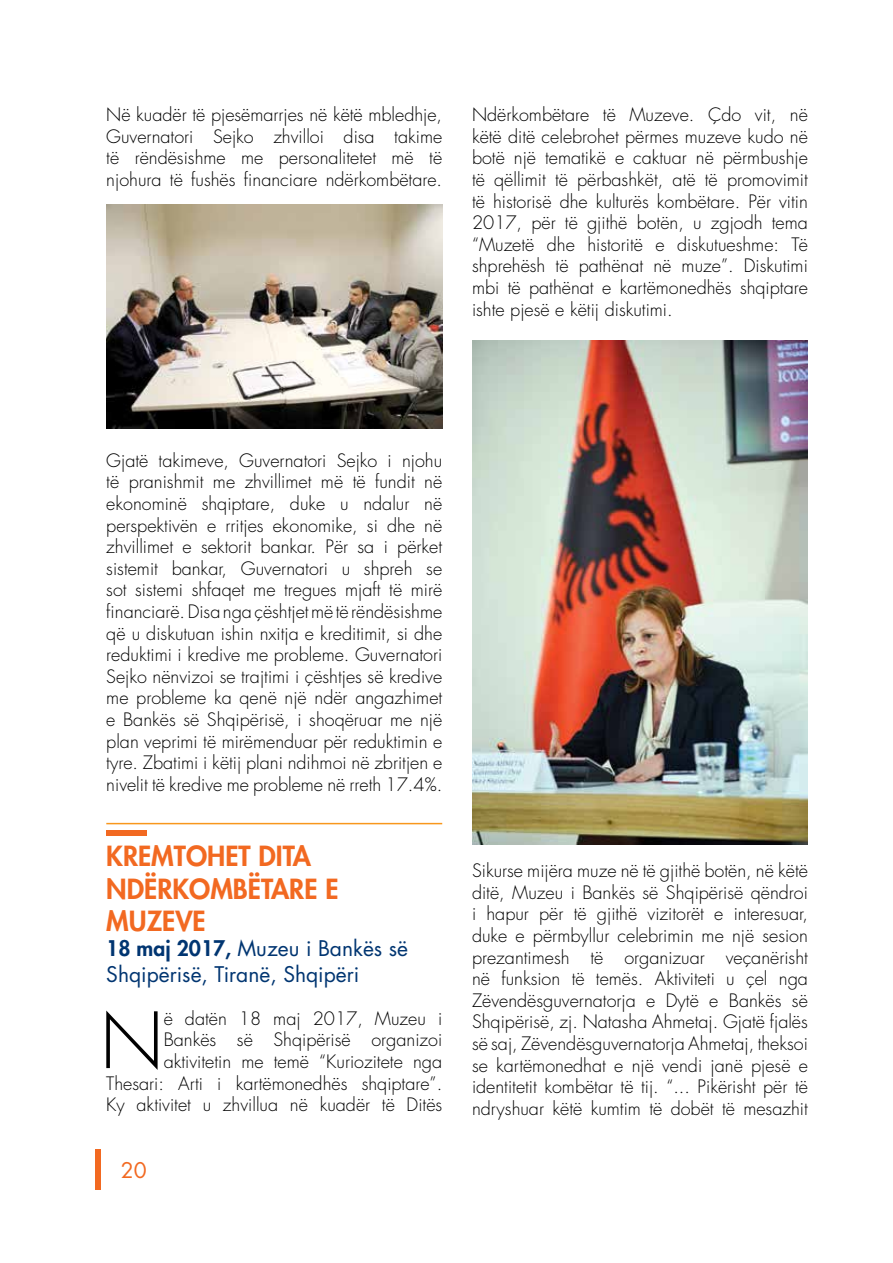
<style>
.page{position:relative;width:893px;height:1263px;background:#fff}
.page>*{position:absolute;margin:0;border:0;box-sizing:border-box;transform-origin:0 0}
.t1{font:300 75.3px "Futura Std";color:#000}
.t2{font:800 27px/32.4px "Futura Std";color:#f26921}
.t3{font:21px/25.2px "Futura Std";color:#003571}
.t4{font:21px "Futura Std";color:#f26921}
.t5{font:300 18px/21.6px "Futura Std";color:#000;text-align:justify}
.s1{font-weight:800}
</style>
<div class="page">
<div style="left:95px;top:1149px;width:6px;height:40px;background:#f26921"></div>
<img style="left:106px;top:204px;width:336px;height:224px">
<img style="left:472px;top:340px;width:336px;height:504px">
<div style="left:106px;top:830px;width:41px;height:6px;background:#f26921"></div>
<hr style="left:106px;top:823px;width:336px;height:1px;background:#f8971d">
<p class="t5" style="left:106px;top:104px;width:337px">Në kuadër të pjesëmarrjes në këtë mbledhje, Guvernatori Sejko zhvilloi disa takime të rëndësishme me personalitetet më të njohura të fushës financiare ndërkombëtare.</p>
<p class="t5" style="left:472px;top:104px;width:337px">Ndërkombëtare të Muzeve. Çdo vit, në këtë ditë celebrohet përmes muzeve kudo në botë një tematikë e caktuar në përmbushje të qëllimit të përbashkët, atë të promovimit të historisë dhe kulturës kombëtare. Për vitin 2017, për të gjithë botën, u zgjodh tema “Muzetë dhe historitë e diskutueshme: Të shprehësh të pathënat në muze”. Diskutimi mbi të pathënat e kartëmonedhës shqiptare ishte pjesë e këtij diskutimi.</p>
<p class="t5" style="left:106px;top:450px;width:337px">Gjatë takimeve, Guvernatori Sejko i njohu të pranishmit me zhvillimet më të fundit në ekonominë shqiptare, duke u ndalur në perspektivën e rritjes ekonomike, si dhe në zhvillimet e sektorit bankar. Për sa i përket sistemit bankar, Guvernatori u shpreh se sot sistemi shfaqet me tregues mjaft të mirë financiarë. Disa nga çështjet më të rëndësishme që u diskutuan ishin nxitja e kreditimit, si dhe reduktimi i kredive me probleme. Guvernatori Sejko nënvizoi se trajtimi i çështjes së kredive me probleme ka qenë një ndër angazhimet e Bankës së Shqipërisë, i shoqëruar me një plan veprimi të mirëmenduar për reduktimin e tyre. Zbatimi i këtij plani ndihmoi në zbritjen e nivelit të kredive me probleme në rreth 17.4%.</p>
<h2 class="t2" style="left:106px;top:840px;width:231px">KREMTOHET DITA<br>NDËRKOMBËTARE E<br>MUZEVE</h2>
<p class="t3" style="left:106px;top:936px;width:303px"><span class="s1">18 MAJ 2017,</span> Muzeu i Bankës së<br>Shqipërisë, Tiranë, Shqipëri</p>
<h1 class="t1" style="left:100px;top:995px;width:65px">N</h1>
<p class="t5" style="left:106px;top:1008px;width:337px;text-align:right">ë datën 18 maj 2017, Muzeu i<br>Bankës së Shqipërisë organizoi aktivitetin me temë “Kuriozitete nga Thesari: Arti i kartëmonedhës shqiptare”.<br>Ky aktivitet u zhvillua në kuadër të Ditës</p>
<p class="t4" style="left:121px;top:1157px;width:27px">20</p>
<p class="t5" style="left:472px;top:860px;width:337px">Sikurse mijëra muze në të gjithë botën, në këtë ditë, Muzeu i Bankës së Shqipërisë qëndroi i hapur për të gjithë vizitorët e interesuar, duke e përmbyllur celebrimin me një sesion prezantimesh të organizuar veçanërisht në funksion të temës. Aktiviteti u çel nga Zëvendësguvernatorja e Dytë e Bankës së Shqipërisë, zj. Natasha Ahmetaj. Gjatë fjalës së saj, Zëvendësguvernatorja Ahmetaj, theksoi se kartëmonedhat e një vendi janë pjesë e identitetit kombëtar të tij. “... Pikërisht për të ndryshuar këtë kumtim të dobët të mesazhit</p>
</div>
